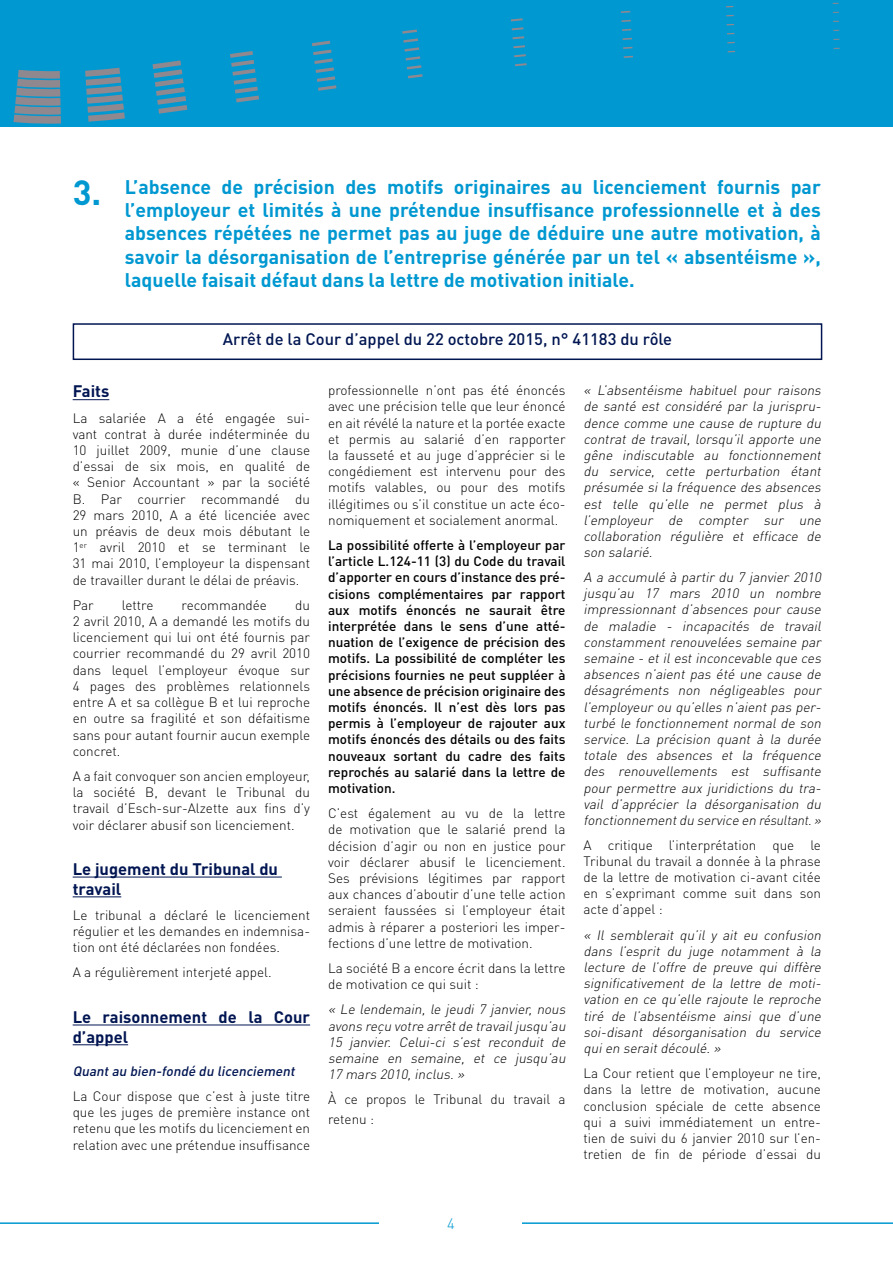
<style>
.page{position:relative;width:893px;height:1263px;background:#fff}
.page>*{position:absolute;margin:0;border:0;box-sizing:border-box;transform-origin:0 0}
.t1{font:700 34.5px "DIN Pro";color:#0098d1}
.t2{font:700 19.5px/23.4px "DIN Pro";color:#0098d1;text-align:justify}
.t3{font:700 16.5px/19.8px "DIN Pro";color:#001552}
.t4{font:500 16.5px "DIN Pro";color:#001652}
.t5{font:300 15px "DIN Pro";color:#0098d1}
.t6{font:300 13.5px/16.2px "DIN Pro";color:#000;text-align:justify}
.t7{font:italic 300 13.5px/16.2px "DIN Pro";color:#000;text-align:justify}
.t8{font:500 13.5px/16.2px "DIN Pro";color:#000;text-align:justify}
.t9{font:italic 500 13.5px "DIN Pro";color:#001552}
</style>
<div class="page">
<hr style="left:0;top:1222px;width:893px;height:2px;background:#0098d1">
<div style="left:380px;top:1217px;width:142px;height:46px;background:#fff"></div>
<div style="left:0;top:0;width:892px;height:126px;background:#0098d1"></div>
<svg style="left:511px;top:18px;width:12px;height:3px"></svg>
<svg style="left:621px;top:11px;width:10px;height:2px"></svg>
<svg style="left:512px;top:27px;width:12px;height:3px"></svg>
<svg style="left:621px;top:20px;width:10px;height:2px"></svg>
<svg style="left:512px;top:36px;width:13px;height:3px"></svg>
<svg style="left:622px;top:29px;width:10px;height:2px"></svg>
<svg style="left:513px;top:45px;width:12px;height:3px"></svg>
<svg style="left:623px;top:38px;width:9px;height:2px"></svg>
<svg style="left:514px;top:54px;width:12px;height:3px"></svg>
<svg style="left:623px;top:47px;width:10px;height:2px"></svg>
<svg style="left:14px;top:70px;width:47px;height:54px;background:#708b9c"></svg>
<svg style="left:85px;top:68px;width:40px;height:54px"></svg>
<svg style="left:153px;top:60px;width:35px;height:54px"></svg>
<svg style="left:230px;top:51px;width:29px;height:51px"></svg>
<svg style="left:312px;top:41px;width:25px;height:50px"></svg>
<svg style="left:402px;top:29px;width:21px;height:49px"></svg>
<svg style="left:515px;top:63px;width:12px;height:3px"></svg>
<svg style="left:624px;top:56px;width:9px;height:2px"></svg>
<hr style="left:73px;top:399px;width:36px;height:1px;background:#001552">
<hr style="left:73px;top:877px;width:209px;height:1px;background:#001552">
<hr style="left:73px;top:896px;width:48px;height:1px;background:#001552">
<hr style="left:73px;top:1024px;width:237px;height:1px;background:#001552">
<hr style="left:73px;top:1044px;width:55px;height:1px;background:#001552">
<div style="left:73px;top:323px;width:749px;height:37px;border:2px solid #001552"></div>
<h1 class="t1" style="left:73px;top:169px;width:30px">3.</h1>
<p class="t2" style="left:125px;top:174px;width:698px">L’absence de précision des motifs originaires au licenciement fournis par l’employeur et limités à une prétendue insuffisance professionnelle et à des absences répétées ne permet pas au juge de déduire une autre motivation, à savoir la désorganisation de l’entreprise générée par un tel « absentéisme », laquelle faisait défaut dans la lettre de motivation initiale.</p>
<p class="t4" style="left:223px;top:328px;width:451px">Arrêt de la Cour d’appel du 22 octobre 2015, n° 41183 du rôle</p>
<p class="t3" style="left:73px;top:381px;width:38px">Faits</p>
<p class="t6" style="left:73px;top:409px;width:239px">La salariée A a été engagée sui&shy;vant contrat à durée indéterminée du 10 juillet 2009, munie d’une clause d’essai de six mois, en qualité de « Senior Accountant » par la société B. Par courrier recommandé du 29 mars 2010, A a été licenciée avec un préavis de deux mois débutant le 1<sup>er</sup> avril 2010 et se terminant le 31 mai 2010, l’employeur la dispensant de travailler durant le délai de préavis.</p>
<p class="t6" style="left:73px;top:596px;width:22px">Par</p>
<p class="t6" style="left:122px;top:596px;width:33px">lettre</p>
<p class="t6" style="left:182px;top:596px;width:87px">recommandée</p>
<p class="t6" style="left:73px;top:596px;width:239px;text-indent:223px">du 2 avril 2010, A a demandé les motifs du licenciement qui lui ont été fournis par courrier recommandé du 29 avril 2010 dans lequel l’employeur évoque sur 4 pages des problèmes relationnels entre A et sa collègue B et lui reproche en outre sa fragilité et son défaitisme sans pour autant fournir aucun exemple concret.</p>
<p class="t6" style="left:73px;top:767px;width:239px">A a fait convoquer son ancien employeur, la société B, devant le Tribunal du travail d’Esch-sur-Alzette aux fins d’y voir déclarer abusif son licenciement.</p>
<p class="t3" style="left:73px;top:858px;width:207px">Le jugement du Tribunal du travail</p>
<p class="t6" style="left:73px;top:906px;width:239px">Le tribunal a déclaré le licenciement régulier et les demandes en indemnisa&shy;tion ont été déclarées non fondées.</p>
<p class="t6" style="left:73px;top:964px;width:200px">A a régulièrement interjeté appel.</p>
<p class="t3" style="left:73px;top:1006px;width:239px">Le raisonnement de la Cour d’appel</p>
<p class="t9" style="left:73px;top:1062px;width:227px">Quantau bien-fondé du licenciement</p>
<p class="t6" style="left:73px;top:1087px;width:239px">La Cour dispose que c’est à juste titre que les juges de première instance ont retenu que les motifs du licenciement en relation avec une prétendue insuffisance</p>
<p class="t6" style="left:328px;top:382px;width:239px">professionnelle n’ont pas été énoncés avec une précision telle que leur énoncé en ait révélé la nature et la portée exacte et permis au salarié d’en rapporter la fausseté et au juge d’apprécier si le congédiement est intervenu pour des motifs valables, ou pour des motifs illégitimes ou s’il constitue un acte éco&shy;nomiquement et socialement anormal.</p>
<p class="t8" style="left:328px;top:536px;width:239px">La possibilité offerte à l’employeur par l’article L.124-11 (3) du Code du travail d’apporter en cours d’instance des pré&shy;cisions complémentaires par rapport aux motifs énoncés ne saurait être interprétée dans le sens d’une atté&shy;nuation de l’exigence de précision des motifs. La possibilité de compléter les précisions fournies ne peut suppléer à une absence de précision originaire des motifs énoncés. Il n’est dès lors pas permis à l’employeur de rajouter aux motifs énoncés des détails ou des faits nouveaux sortant du cadre des faits reprochés au salarié dans la lettre de motivation.</p>
<p class="t6" style="left:328px;top:805px;width:239px">C’est également au vu de la lettre de motivation que le salarié prend la décision d’agir ou non en justice pour voir déclarer abusif le licenciement.<br>Ses prévisions légitimes par rapport aux chances d’aboutir d’une telle action seraient faussées si l’employeur était admis à réparer a posteriori les imper&shy;fections d’une lettre de motivation.</p>
<p class="t6" style="left:328px;top:959px;width:239px">La société B a encore écrit dans la lettre de motivation ce qui suit :</p>
<p class="t7" style="left:328px;top:1001px;width:242px">« Le lendemain, le jeudi 7 janvier, nous avons reçu votre arrêtde travailjusqu’au 15 janvier. Celui-ci s’est reconduit de semaine en semaine, et ce jusqu’au 17 mars 2010,inclus.»</p>
<p class="t6" style="left:328px;top:1089px;width:239px;line-height:19.8px">À ce propos le Tribunal du travail a retenu :</p>
<p class="t7" style="left:583px;top:382px;width:242px">« L’absentéisme habituel pour raisons de santé est considéré par la jurispru&shy;dence comme une cause de rupture du contrat de travail, lorsqu’il apporte une gêne indiscutable au fonctionnement du service, cette perturbation étant présumée si la fréquence des absences est telle qu’elle ne permet plus à l’employeur de compter sur une collaboration régulière et efficace de son salarié.</p>
<p class="t7" style="left:583px;top:568px;width:242px">A a accumulé à partir du 7 janvier 2010 jusqu’au 17 mars 2010 un nombre impressionnant d’absences pour cause de maladie - incapacités de travail constamment renouvelées semaine par semaine - etilestinconcevable que ces absences n’aient pas été une cause de désagréments non négligeables pour l’employeur ou qu’elles n’aient pas per&shy;turbé le fonctionnement normal de son service. La précision quant à la durée totale des absences et la fréquence des renouvellements est suffisante pour permettre aux juridictions du tra&shy;vail d’apprécier la désorganisation du fonctionnementdu service en résultant.»</p>
<p class="t6" style="left:583px;top:836px;width:239px">A critique l’interprétation que le Tribunal du travail a donnée à la phrase de la lettre de motivation ci-avant citée en s’exprimant comme suit dans son acte d’appel :</p>
<p class="t7" style="left:583px;top:926px;width:242px">« Il semblerait qu’il y ait eu confusion dans l’esprit du juge notamment à la lecture de l’offre de preuve qui diffère significativement de la lettre de moti&shy;vation en ce qu’elle rajoute le reproche tiré de l’absentéisme ainsi que d’une soi-disant désorganisation du service quien seraitdécoulé.»</p>
<p class="t6" style="left:583px;top:1065px;width:239px">La Cour retient que l’employeur ne tire, dans la lettre de motivation, aucune conclusion spéciale de cette absence qui a suivi immédiatement un entre&shy;tien de suivi du 6 janvier 2010 sur l’en&shy;tretien de fin de période d’essai du</p>
<p class="t5" style="left:447px;top:1213px;width:9px">4</p>
</div>
